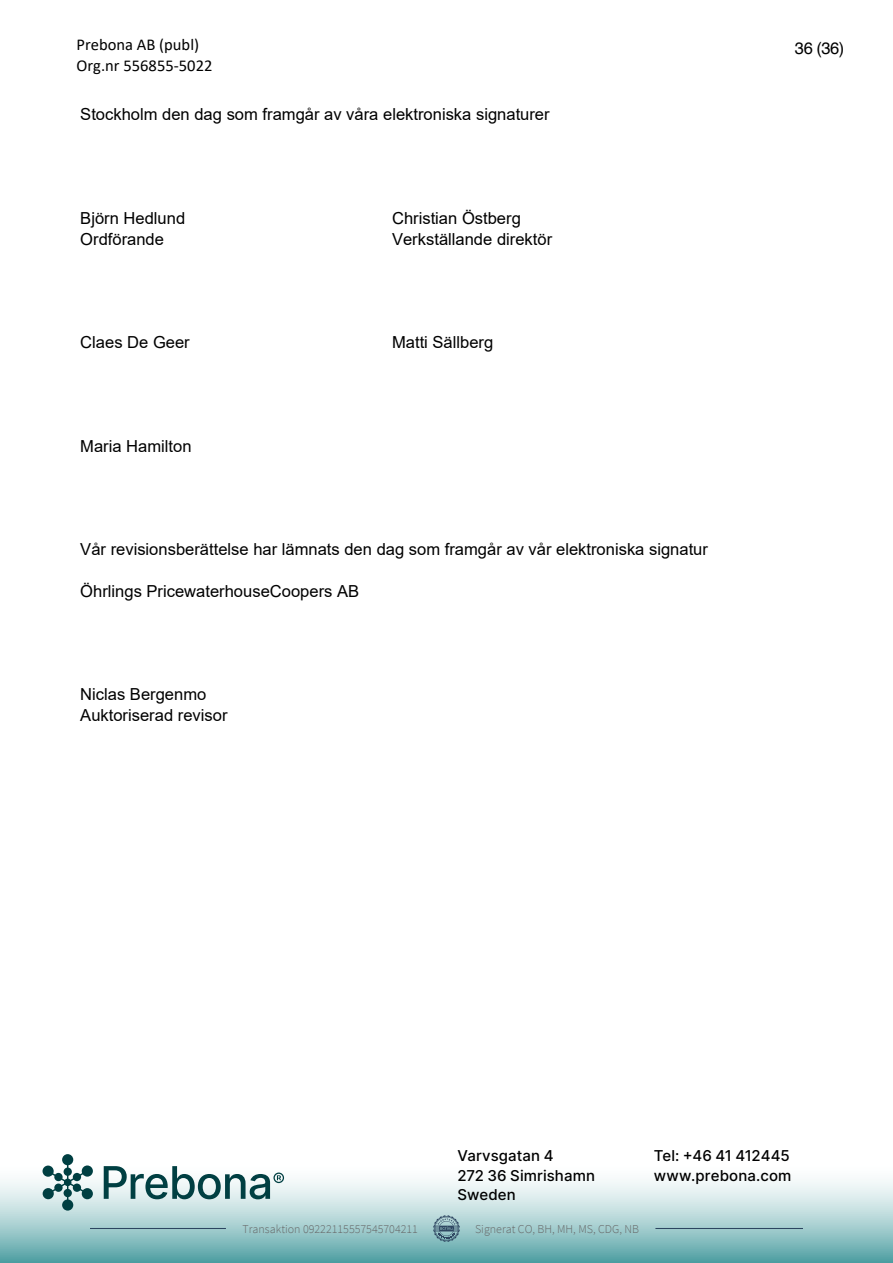
<style>
.page{position:relative;width:893px;height:1263px;background:#fff}
.page>*{position:absolute;margin:0;border:0;box-sizing:border-box;transform-origin:0 0}
.t1{font:16.5px/20.7px "Arial";color:#000}
.t2{font:16.5px/21.8px "Calibri";color:#000}
.t3{font:16.5px "Helvetica";color:#000}
.t4{font:500 15px/19.2px "Inter";letter-spacing:.005em;color:#000}
.t5{font:300 12px "Source Sans Pro";color:#666}
</style>
<div class="page">
<svg style="left:0;top:1166px;width:893px;height:97px"></svg>
<svg style="left:104px;top:1166px;width:180px;height:33px"></svg>
<svg style="left:43px;top:1154px;width:50px;height:56px"></svg>
<svg style="left:433px;top:1215px;width:27px;height:27px"></svg>
<hr style="left:90px;top:1228px;width:136px;height:1px;background:#2c4560">
<hr style="left:655px;top:1228px;width:148px;height:1px;background:#2c4560">
<p class="t2" style="left:76px;top:33px;width:137px">Prebona AB (publ)<br>Org.nr 556855‐5022</p>
<p class="t2" style="left:767px;top:34px;width:49px">38 (38)</p>
<p class="t1" style="left:80px;top:104px;width:471px">Stockholm den dag som framgår av våra elektroniska signaturer</p>
<p class="t3" style="left:795px;top:35px;width:51px">36 (36)</p>
<p class="t1" style="left:80px;top:208px;width:106px">Björn Hedlund</p>
<p class="t1" style="left:392px;top:208px;width:130px">Christian Östberg</p>
<p class="t1" style="left:80px;top:228px;width:85px">Ordförande</p>
<p class="t1" style="left:392px;top:228px;width:162px">Verkställande direktör</p>
<p class="t1" style="left:80px;top:332px;width:111px">Claes De Geer</p>
<p class="t1" style="left:392px;top:332px;width:103px">Matti Sällberg</p>
<p class="t1" style="left:80px;top:435px;width:113px">Maria Hamilton</p>
<p class="t1" style="left:80px;top:539px;width:629px">Vår revisionsberättelse har lämnats den dag som framgår av vår elektroniska signatur</p>
<p class="t1" style="left:80px;top:580px;width:280px">Öhrlings PricewaterhouseCoopers AB</p>
<p class="t1" style="left:80px;top:684px;width:149px">Niclas Bergenmo<br>Auktoriserad revisor</p>
<p class="t4" style="left:457px;top:1146px;width:139px">Varvsgatan 4<br>272 36 Simrishamn<br>Sweden</p>
<p class="t4" style="left:654px;top:1146px;width:139px">Tel: +46 41 412445 www.prebona.com</p>
<p class="t5" style="left:242px;top:1224px;width:177px">Transaktion 09222115557545704211</p>
<p class="t5" style="left:475px;top:1224px;width:165px">Signerat CO, BH, MH, MS, CDG, NB</p>
</div>
